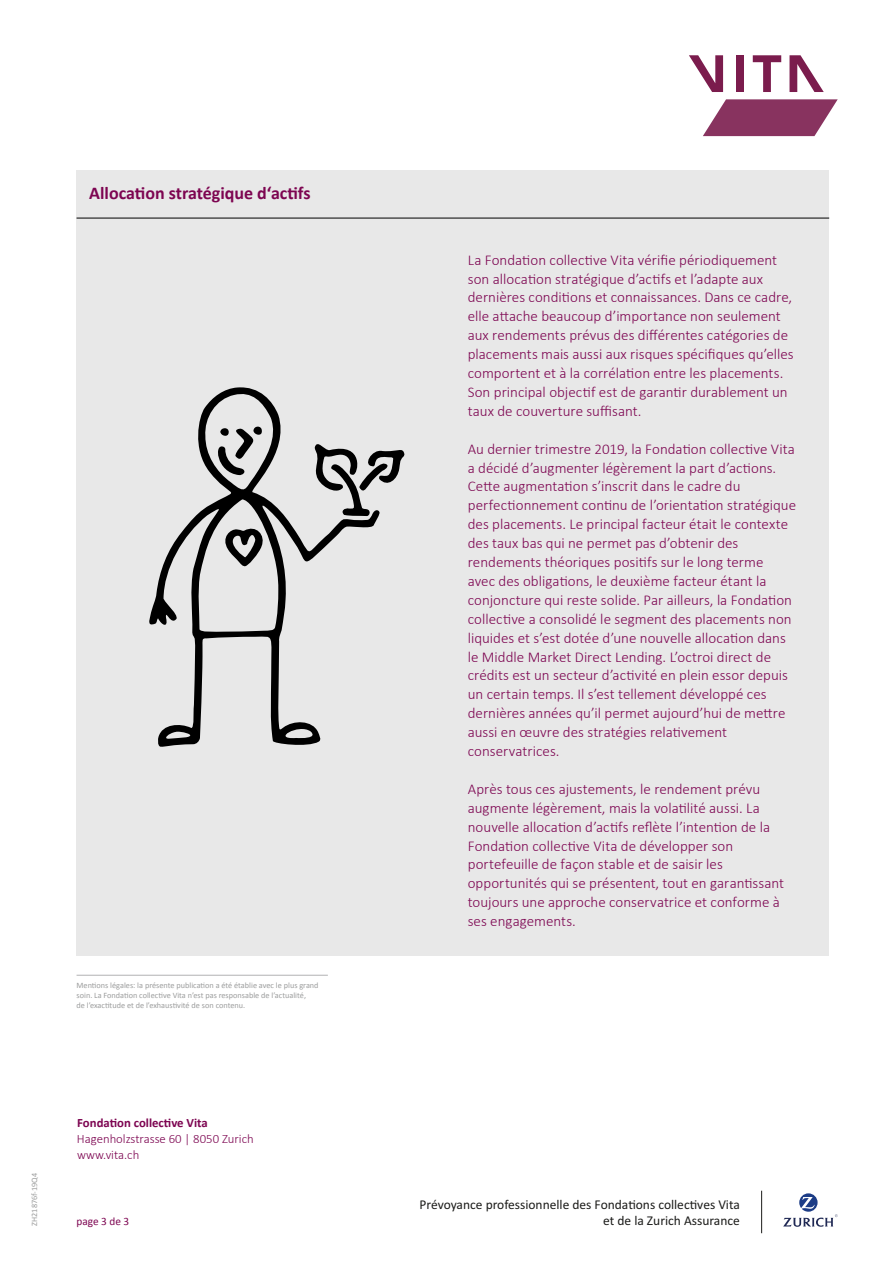
<style>
.page{position:relative;width:893px;height:1263px;background:#fff}
.page>*{position:absolute;margin:0;border:0;box-sizing:border-box;transform-origin:0 0}
.t1{font:700 18px "Calibri";color:#7d0551}
.t2{font:300 15px/18.9px "Calibri";color:#7d0551}
.t3{font:13.5px/16.2px "Calibri";color:#1c1c1a;text-align:right}
.t4{font:300 12.75px/15.8px "Calibri";color:#7d0551}
.t5{font:700 12.75px "Calibri";color:#7d0551}
.t6{font:11.25px "Calibri";color:#7d0551}
.t7{font:8.25px/9.9px "Calibri";color:#9c9d9d}
</style>
<div class="page">
<div style="left:77px;top:170px;width:752px;height:786px;background:#e8e8e8"></div>
<hr style="left:77px;top:218px;width:752px;height:1px;background:#000">
<svg style="left:149px;top:387px;width:230px;height:360px"></svg>
<svg style="left:315px;top:438px;width:89px;height:78px"></svg>
<svg style="left:220px;top:524px;width:46px;height:44px"></svg>
<svg style="left:213px;top:425px;width:49px;height:50px"></svg>
<hr style="left:77px;top:975px;width:251px;height:1px;background:#b1b2b3">
<svg style="left:789px;top:55px;width:35px;height:37px"></svg>
<div style="left:736px;top:55px;width:8px;height:37px;background:#7b1c4d"></div>
<svg style="left:753px;top:55px;width:28px;height:37px"></svg>
<svg style="left:689px;top:55px;width:34px;height:37px"></svg>
<svg style="left:703px;top:99px;width:135px;height:37px"></svg>
<svg style="left:783px;top:1193px;width:55px;height:34px"></svg>
<hr style="left:761px;top:1191px;width:1px;height:42px;background:#1c1c1a">
<p class="t1" style="left:89px;top:182px;width:223px">Allocation stratégique d‘actifs</p>
<p class="t7" style="left:77px;top:981px;width:244px">Mentions légales: la présente publication a été établie avec le plus grand soin. La Fondation collective Vita n’est pas responsable de l’actualité,<br>de l’exactitude et de l’exhaustivité de son contenu.</p>
<p class="t7" style="left:29px;top:1226px;width:54px;rotate:-90deg">ZH21876f-19Q4</p>
<p class="t5" style="left:77px;top:1115px;width:132px">Fondation collective Vita</p>
<p class="t4" style="left:77px;top:1130px;width:178px">Hagenholzstrasse 60 | 8050 Zurich www.vita.ch</p>
<p class="t6" style="left:77px;top:1214px;width:54px">page 3 de 3</p>
<p class="t2" style="left:468px;top:249px;width:327px">La Fondation collective Vita vérifie périodiquement son allocation stratégique d’actifs et l’adapte aux dernières conditions et connaissances. Dans ce cadre, elle attache beaucoup d’importance non seulement aux rendements prévus des différentes catégories de placements mais aussi aux risques spécifiques qu’elles comportent et à la corrélation entre les placements.<br>Son principal objectif est de garantir durablement un taux de couverture suffisant.</p>
<p class="t2" style="left:468px;top:438px;width:330px">Au dernier trimestre 2019, la Fondation collective Vita a décidé d’augmenter légèrement la part d’actions.<br>Cette augmentation s’inscrit dans le cadre du perfectionnement continu de l’orientation stratégique des placements. Le principal facteur était le contexte des taux bas qui ne permet pas d’obtenir des rendements théoriques positifs sur le long terme<br>avec des obligations, le deuxième facteur étant la conjoncture qui reste solide. Par ailleurs, la Fondation collective a consolidé le segment des placements non liquides et s’est dotée d’une nouvelle allocation dans le Middle Market Direct Lending. L’octroi direct de crédits est un secteur d’activité en plein essor depuis un certain temps. Il s’est tellement développé ces dernières années qu’il permet aujourd’hui de mettre aussi en œuvre des stratégies relativement conservatrices.</p>
<p class="t2" style="left:468px;top:779px;width:318px">Après tous ces ajustements, le rendement prévu augmente légèrement, mais la volatilité aussi. La nouvelle allocation d’actifs reflète l’intention de la Fondation collective Vita de développer son portefeuille de façon stable et de saisir les opportunités qui se présentent, tout en garantissant toujours une approche conservatrice et conforme à ses engagements.</p>
<p class="t3" style="left:419px;top:1196px;width:322px">Prévoyance professionnelle des Fonda ons collec ves Vita et de la Zurich Assurance</p>
</div>
